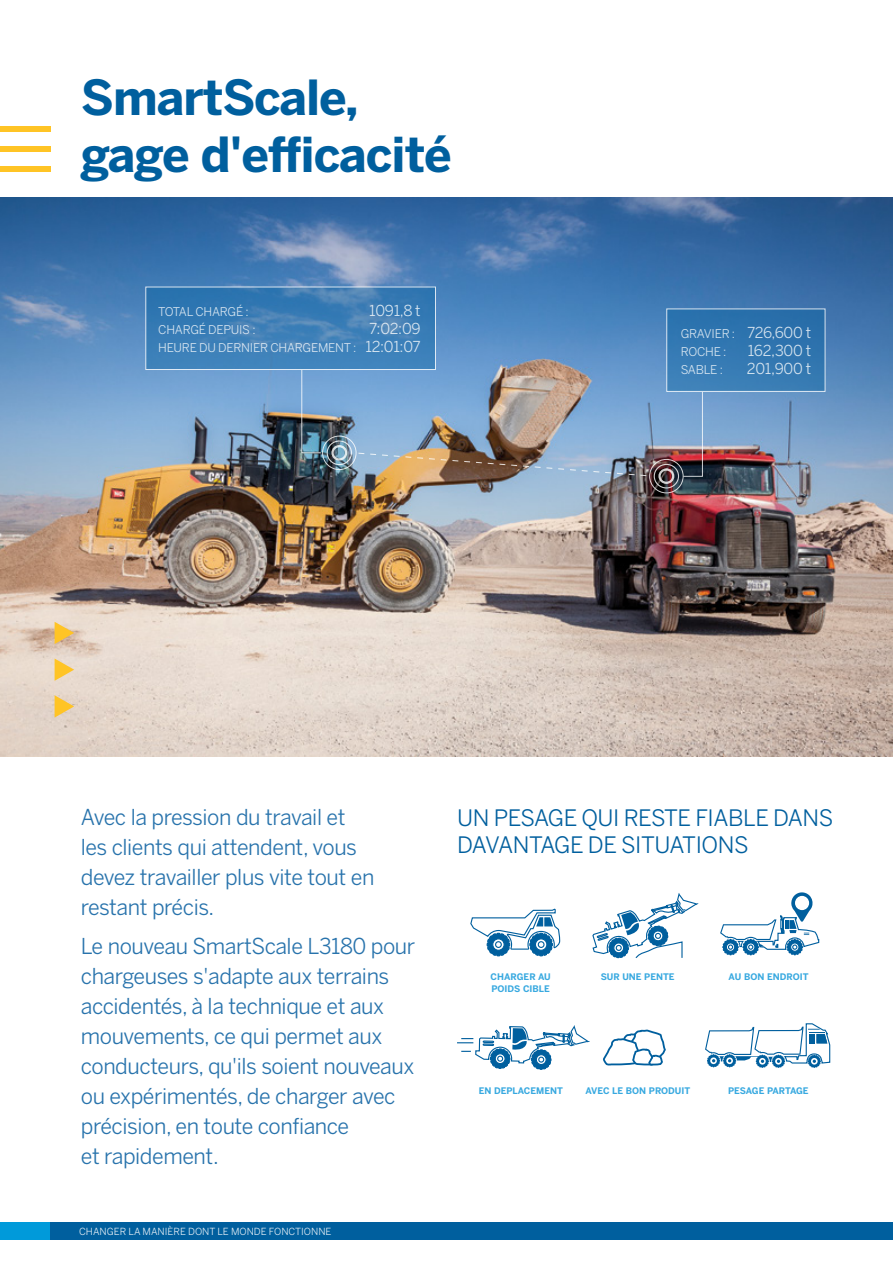
<style>
.page{position:relative;width:893px;height:1263px;background:#fff}
.page>*{position:absolute;margin:0;border:0;box-sizing:border-box;transform-origin:0 0}
.t1{font:700 48px/57px "Benton Sans";letter-spacing:-.02em;color:#005f9e}
.t2{font:22.5px/27px "Benton Sans";letter-spacing:-.02em;color:#005f9e}
.t3{font:21.75px/30px "Benton Sans";letter-spacing:-.02em;color:#2873ac}
.t4{font:15px "Benton Sans";letter-spacing:-.02em;color:#fff}
.t5{font:12px/18px "Benton Sans";letter-spacing:-.02em;color:#fff}
.t6{font:9.75px "Benton Sans";color:#fff}
.t7{font:700 9px/12px "Benton Sans";color:#38a9e0}
.t8{font:700 9px "Benton Sans";letter-spacing:-.02em;color:#38a9e0}
.s1{font-size:15px}
</style>
<div class="page">
<div style="left:0;top:1222px;width:688px;height:18px;background:#009ada"></div>
<div style="left:51px;top:1222px;width:842px;height:18px;background:#005f9e"></div>
<div style="left:0;top:126px;width:51px;height:6px;background:#ffc425"></div>
<div style="left:0;top:146px;width:51px;height:6px;background:#ffc425"></div>
<div style="left:0;top:166px;width:51px;height:6px;background:#ffc425"></div>
<svg style="left:470px;top:909px;width:91px;height:48px"></svg>
<svg style="left:535px;top:938px;width:12px;height:13px"></svg>
<div style="left:538px;top:941px;width:7px;height:7px;background:#fff;border:1px solid #005f9e;border-radius:50%"></div>
<div style="left:495px;top:941px;width:7px;height:7px;background:#fff;border:1px solid #005f9e;border-radius:50%"></div>
<svg style="left:603px;top:1029px;width:63px;height:37px"></svg>
<svg style="left:592px;top:893px;width:106px;height:66px"></svg>
<svg style="left:720px;top:892px;width:100px;height:63px"></svg>
<svg style="left:705px;top:1023px;width:126px;height:45px"></svg>
<svg style="left:457px;top:1025px;width:133px;height:45px"></svg>
<img style="left:0;top:198px;width:893px;height:558px">
<svg style="left:55px;top:622px;width:19px;height:22px"></svg>
<svg style="left:55px;top:658px;width:19px;height:23px"></svg>
<svg style="left:55px;top:695px;width:19px;height:22px"></svg>
<div style="left:649px;top:459px;width:34px;height:34px;border:1px solid #fff;border-radius:50%"></div>
<div style="left:654px;top:464px;width:25px;height:24px;border:1px solid #fff;border-radius:50%"></div>
<div style="left:658px;top:468px;width:16px;height:16px;border:2px solid #fff;border-radius:50%"></div>
<img style="left:145px;top:286px;width:502px;height:191px">
<svg style="left:666px;top:308px;width:160px;height:169px;background:#5884b0"></svg>
<h1 class="t1" style="left:81px;top:70px;width:372px">SmartScale, gage d'efficacité</h1>
<p class="t5" style="left:158px;top:303px;width:92px">TOTAL CHARGÉ :</p>
<p class="t4" style="left:369px;top:302px;width:53px">1091,8 t</p>
<p class="t5" style="left:158px;top:321px;width:99px">CHARGÉ DEPUIS :</p>
<p class="t4" style="left:369px;top:320px;width:53px">7:02:09</p>
<p class="t5" style="left:158px;top:339px;width:264px">HEURE DU DERNIER CHARGEMENT : <span class="s1">12:01:07</span></p>
<p class="t5" style="left:681px;top:324px;width:132px">GRAVIER : <span class="s1">726,600 t<br></span>ROCHE :</p>
<p class="t4" style="left:748px;top:341px;width:65px">162,300 t</p>
<p class="t5" style="left:681px;top:360px;width:44px">SABLE :</p>
<p class="t4" style="left:747px;top:359px;width:66px">201,900 t</p>
<p class="t3" style="left:81px;top:802px;width:295px">Avec la pression du travail et les clients qui attendent, vous devez travailler plus vite tout en restant précis.</p>
<p class="t3" style="left:81px;top:931px;width:336px">Le nouveau SmartScale L3180 pour chargeuses s'adapte aux terrains accidentés, à la technique et aux mouvements, ce qui permet aux conducteurs, qu'ils soient nouveaux ou expérimentés, de charger avec précision, en toute confiance<br>et rapidement.</p>
<p class="t6" style="left:79px;top:1226px;width:254px">CHANGER LA MANIÈRE DONT LE MONDE FONCTIONNE</p>
<p class="t2" style="left:457px;top:804px;width:378px">UN PESAGE QUI RESTE FIABLE DANS<br>DAVANTAGE DE SITUATIONS</p>
<p class="t7" style="left:491px;top:971px;width:62px">CHARGER AU<br>POIDS CIBLE</p>
<p class="t7" style="left:601px;top:971px;width:75px">SUR UNE PENTE</p>
<p class="t7" style="left:479px;top:1085px;width:86px">EN DEPLACEMENT</p>
<p class="t7" style="left:585px;top:1085px;width:106px">AVEC LE BON PRODUIT</p>
<p class="t7" style="left:729px;top:971px;width:81px">AU BON ENDROIT</p>
<p class="t8" style="left:728px;top:1085px;width:82px">PESAGE PARTAGE</p>
</div>
